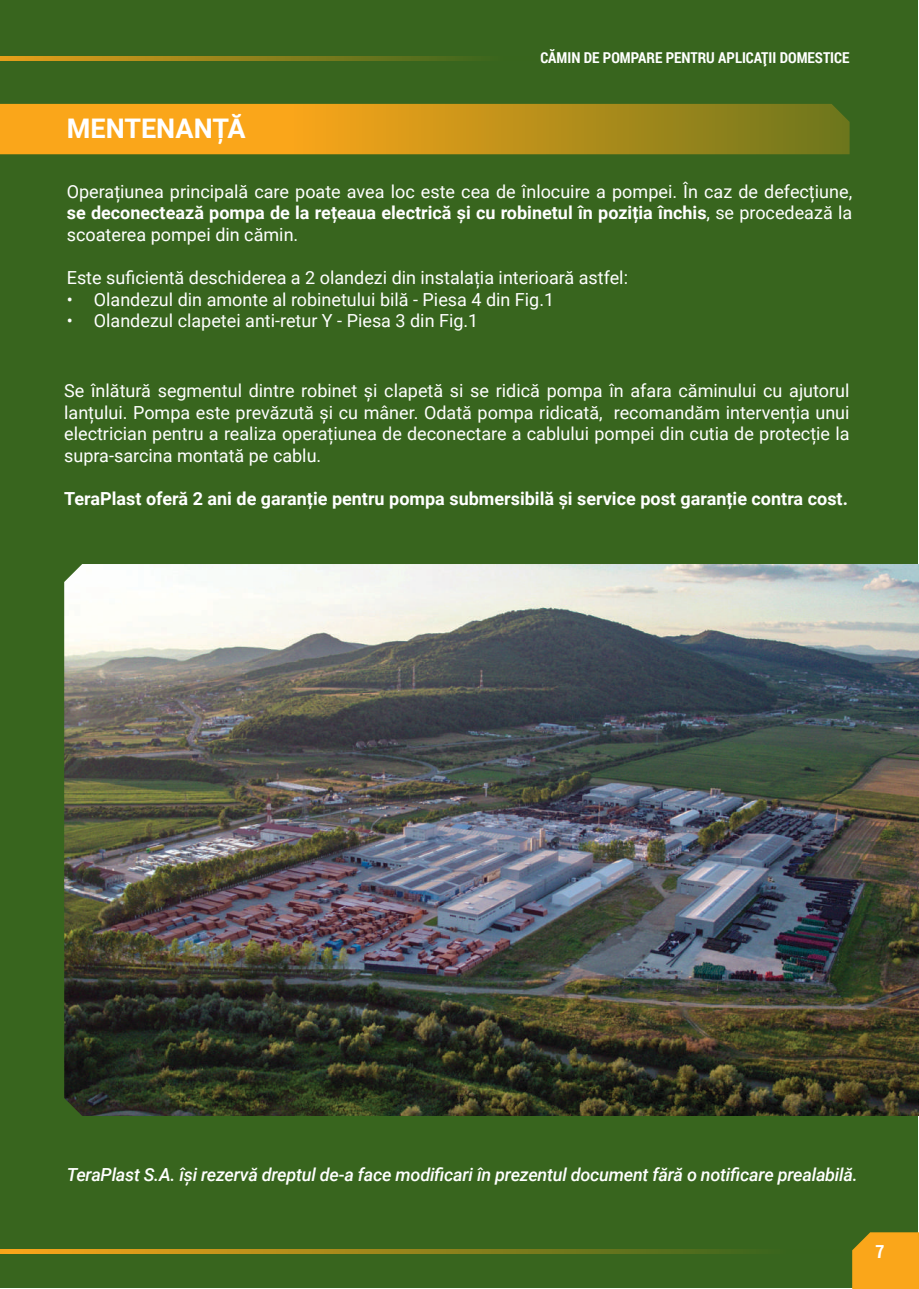
<style>
.page{position:relative;width:919px;height:1289px;background:#fff}
.page>*{position:absolute;margin:0;border:0;box-sizing:border-box;transform-origin:0 0}
.t1{font:700 27px "Roboto";color:#fff}
.t2{font:18px/21.6px "Roboto";color:#fff;text-align:justify}
.t3{font:italic 500 18px "Roboto";letter-spacing:-.015em;color:#fff}
.t4{font:700 18px "Roboto";color:#fff}
.t5{font:700 18px "Roboto Condensed";color:#fff}
.t6{font:700 15px "Roboto Condensed";color:#fff}
.s1{font-weight:700}
</style>
<div class="page">
<div style="left:0;top:1px;width:918px;height:1287px;background:#38651e"></div>
<svg style="left:852px;top:1232px;width:66px;height:56px"></svg>
<svg style="left:0;top:1249px;width:746px;height:4px"></svg>
<svg style="left:0;top:56px;width:474px;height:5px"></svg>
<svg style="left:0;top:104px;width:849px;height:50px"></svg>
<img style="left:64px;top:564px;width:854px;height:551px">
<p class="t6" style="left:540px;top:47px;width:311px">CĂMIN DE POMPARE PENTRU APLICAȚII DOMESTICE</p>
<h1 class="t1" style="left:67px;top:110px;width:180px">MENTENANȚĂ</h1>
<p class="t2" style="left:67px;top:180px;width:786px">Operațiunea principală care poate avea loc este cea de înlocuire a pompei. În caz de defecțiune, <span class="s1">se deconectează pompa de la rețeaua electrică și cu robinetul în poziția închis</span>, se procedează la scoaterea pompei din cămin.</p>
<p class="t2" style="left:67px;top:266px;width:562px">Este suficientă deschiderea a 2 olandezi din instalația interioară astfel:</p>
<p class="t2" style="left:67px;top:288px;width:489px">• Olandezul din amonte al robinetului bilă - Piesa 4 din Fig.1</p>
<p class="t2" style="left:67px;top:309px;width:413px">• Olandezul clapetei anti-retur Y - Piesa 3 din Fig.1</p>
<p class="t2" style="left:64px;top:379px;width:786px">Se înlătură segmentul dintre robinet și clapetă si se ridică pompa în afara căminului cu ajutorul lanțului. Pompa este prevăzută și cu mâner. Odată pompa ridicată, recomandăm intervenția unui electrician pentru a realiza operațiunea de deconectare a cablului pompei din cutia de protecție la supra-sarcina montată pe cablu.</p>
<p class="t4" style="left:64px;top:486px;width:785px">TeraPlast oferă 2 ani de garanție pentru pompa submersibilă și service post garanție contra cost.</p>
<p class="t3" style="left:67px;top:1161px;width:792px">TeraPlast S.A. își rezervă dreptul de-a face modificari în prezentul document fără o notificare prealabilă.</p>
<p class="t5" style="left:875px;top:1239px;width:10px">7</p>
</div>
